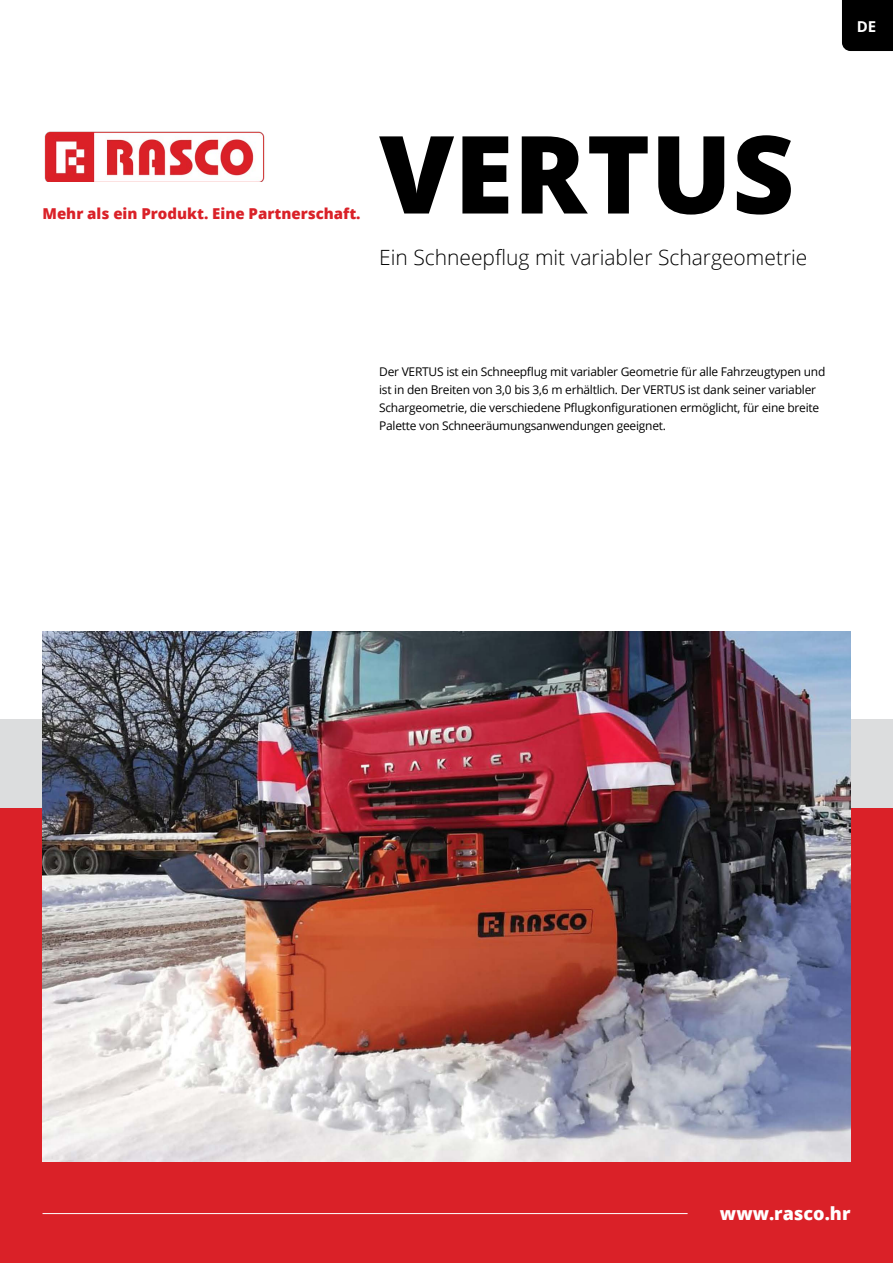
<style>
.page{position:relative;width:893px;height:1263px;background:#fff}
.page>*{position:absolute;margin:0;border:0;box-sizing:border-box;transform-origin:0 0}
.t1{font:800 108px "Open Sans";color:#000}
.t2{font:300 21px "Open Sans";color:#000}
.t3{font:800 18px "Open Sans";color:#fff}
.t4{font:800 15px "Open Sans";color:#da2128}
.t5{font:700 15px "Open Sans";color:#fff}
.t6{font:12px/18px "Open Sans";letter-spacing:-.02em;color:#000}
</style>
<div class="page">
<div style="left:0;top:720px;width:893px;height:265px;background:#dcddde"></div>
<div style="left:0;top:808px;width:893px;height:455px;background:#da2128"></div>
<img style="left:43px;top:631px;width:807px;height:530px">
<img style="left:44px;top:131px;width:221px;height:51px">
<div style="left:842px;top:0;width:51px;height:51px;background:#000"></div>
<hr style="left:43px;top:1213px;width:645px;height:1px;background:#fff">
<p class="t5" style="left:857px;top:16px;width:21px">DE</p>
<p class="t4" style="left:43px;top:202px;width:320px">Mehr als ein Produkt. Eine Partnerschaft.</p>
<h1 class="t1" style="left:379px;top:92px;width:417px">VERTUS</h1>
<h2 class="t2" style="left:379px;top:243px;width:430px">Ein Schneepflug mit variabler Schargeometrie</h2>
<p class="t6" style="left:379px;top:362px;width:448px">Der VERTUS ist ein Schneepflug mit variabler Geometrie für alle Fahrzeugtypen und ist in den Breiten von 3,0 bis 3,6 m erhältlich. Der VERTUS ist dank seiner variabler Schargeometrie, die verschiedene Pflugkonfigurationen ermöglicht, für eine breite Palette von Schneeräumungsanwendungen geeignet.</p>
<h3 class="t3" style="left:720px;top:1200px;width:132px">www.rasco.hr</h3>
</div>
